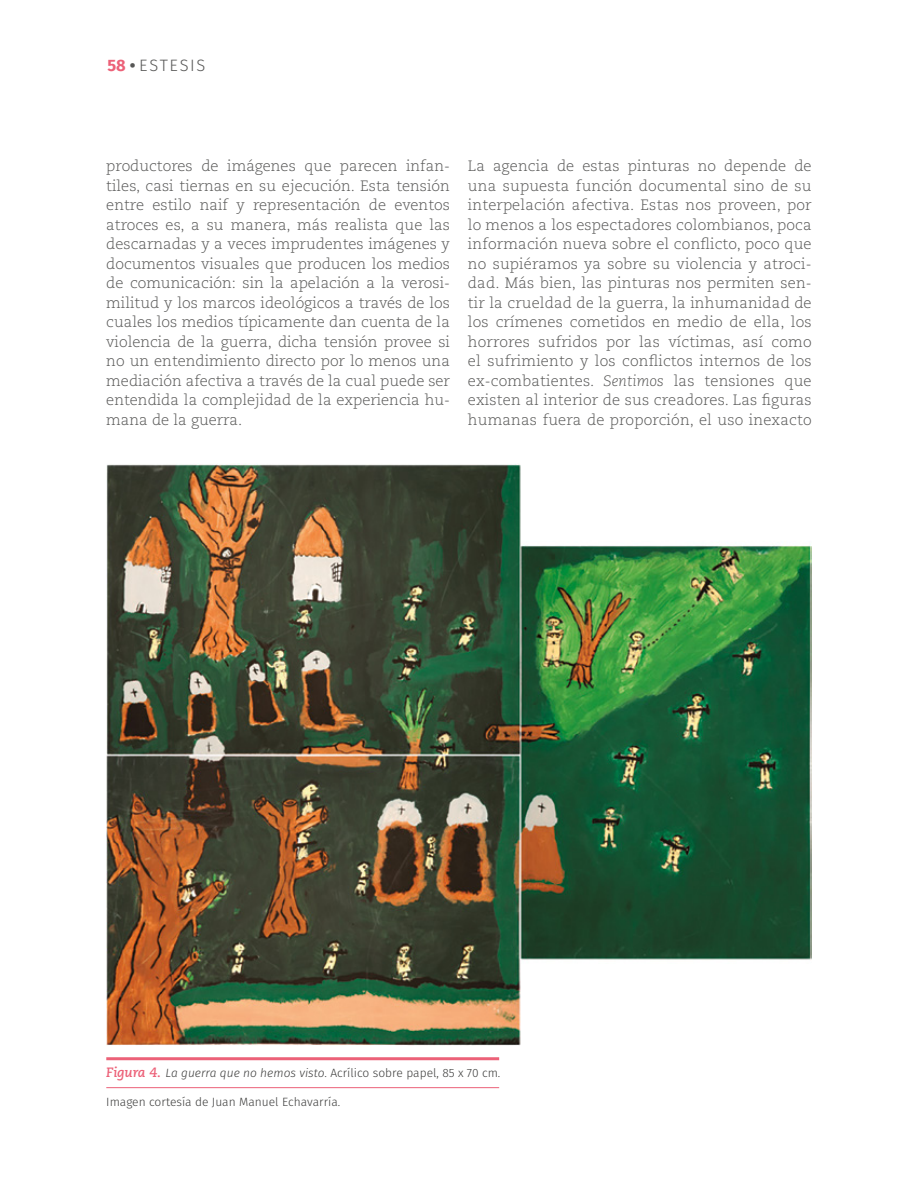
<style>
.page{position:relative;width:918px;height:1188px;background:#fff}
.page>*{position:absolute;margin:0;border:0;box-sizing:border-box;transform-origin:0 0}
.t1{font:300 16.5px "Fira Sans";letter-spacing:.1em;color:#575756}
.t2{font:300 15px/19.5px "Caecilia LT Std";color:#575756;text-align:justify}
.t3{font:300 12px "Fira Sans";color:#3c3c3b}
.s1{font-weight:700;color:#ec6178}
.s2{font-weight:700}
.s3{font-style:italic}
.s4{font-family:"Caecilia LT Std";font-weight:700;font-style:italic;font-size:13.5px;color:#ec6178}
</style>
<div class="page">
<img style="left:106px;top:463px;width:706px;height:583px">
<hr style="left:106px;top:1057px;width:393px;height:3px;background:#ec6178">
<hr style="left:106px;top:1087px;width:393px;height:1px;background:#ec6178">
<p class="t1" style="left:107px;top:53px;width:100px"><span class="s1">58</span> <span class="s2">•</span> ESTESIS</p>
<p class="t2" style="left:106px;top:156px;width:345px">productores de imágenes que parecen infan&shy;tiles, casi tiernas en su ejecución. Esta tensión entre estilo naif y representación de eventos atroces es, a su manera, más realista que las descarnadas y a veces imprudentes imágenes y documentos visuales que producen los medios de comunicación: sin la apelación a la verosi&shy;militud y los marcos ideológicos a través de los cuales los medios típicamente dan cuenta de la violencia de la guerra, dicha tensión provee si no un entendimiento directo por lo menos una mediación afectiva a través de la cual puede ser entendida la complejidad de la experiencia hu&shy;mana de la guerra.</p>
<p class="t2" style="left:468px;top:156px;width:345px">La agencia de estas pinturas no depende de una supuesta función documental sino de su interpelación afectiva. Estas nos proveen, por lo menos a los espectadores colombianos, poca información nueva sobre el conflicto, poco que no supiéramos ya sobre su violencia y atroci&shy;dad. Más bien, las pinturas nos permiten sen&shy;tir la crueldad de la guerra, la inhumanidad de los crímenes cometidos en medio de ella, los horrores sufridos por las víctimas, así como el sufrimiento y los conflictos internos de los ex-combatientes. <span class="s3">Sentimos</span> las tensiones que existen al interior de sus creadores. Las figuras humanas fuera de proporción, el uso inexacto</p>
<p class="t3" style="left:106px;top:1065px;width:396px"><span class="s4">Figura 4.</span> <span class="s3">La guerra que no hemos visto</span>. Acrílico sobre papel, 85 x 70 cm.</p>
<p class="t3" style="left:106px;top:1093px;width:236px">Imagen cortesía de Juan Manuel Echavarría.</p>
</div>
